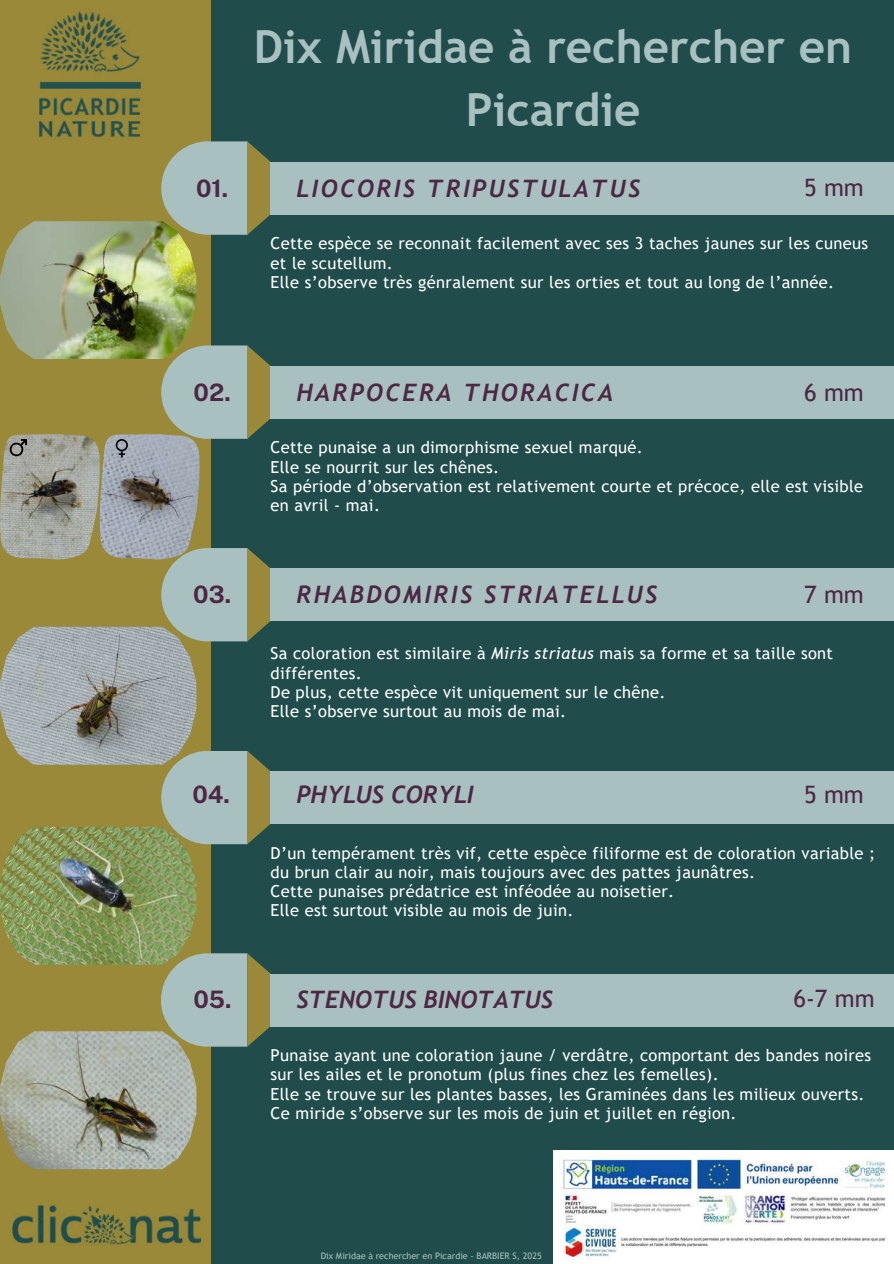
<style>
.page{position:relative;width:894px;height:1264px;background:#fff}
.page>*{position:absolute;margin:0;border:0;box-sizing:border-box;transform-origin:0 0}
.t1{font:700 45.75px/63px "Trebuchet MS";color:#a9c0c0;text-align:center}
.t2{font:italic 700 24px "Trebuchet";letter-spacing:.1em;color:#4d2844}
.t3{font:italic 700 24px "Trebuchet";color:#4d2844}
.t4{font:24px "Trebuchet MS";color:#4d2844}
.t5{font:700 24px "Public Sans";color:#4d2844}
.t6{font:16.5px/19.2px "Trebuchet MS";letter-spacing:.02em;color:#fff}
.t7{font:9px "Trebuchet MS";color:#a9c0c0}
.s1{font-style:italic}
</style>
<div class="page">
<div style="left:0;top:0;width:893px;height:1263px;background:#204d4c"></div>
<div style="left:0;top:0;width:211px;height:1263px;background:#998939"></div>
<svg style="left:161px;top:141px;width:109px;height:94px;background:#9ead99"></svg>
<div style="left:270px;top:162px;width:623px;height:52px;background:#a9c0c0"></div>
<svg style="left:161px;top:345px;width:109px;height:94px;background:#9ead9b"></svg>
<div style="left:270px;top:366px;width:623px;height:52px;background:#a9c0c0"></div>
<svg style="left:161px;top:548px;width:109px;height:93px;background:#9eae9c"></svg>
<div style="left:270px;top:568px;width:623px;height:53px;background:#a9c0c0"></div>
<svg style="left:161px;top:751px;width:109px;height:93px;background:#9eae9d"></svg>
<div style="left:270px;top:771px;width:623px;height:52px;background:#a9c0c0"></div>
<svg style="left:161px;top:953px;width:109px;height:93px;background:#9eae9c"></svg>
<div style="left:270px;top:973px;width:623px;height:53px;background:#a9c0c0"></div>
<img style="left:39px;top:11px;width:102px;height:127px">
<img style="left:12px;top:1205px;width:190px;height:40px">
<img style="left:0;top:221px;width:196px;height:138px">
<img style="left:0;top:434px;width:199px;height:125px">
<svg style="left:9px;top:439px;width:18px;height:18px"></svg>
<svg style="left:116px;top:439px;width:12px;height:18px"></svg>
<img style="left:0;top:627px;width:196px;height:137px">
<img style="left:0;top:826px;width:196px;height:138px">
<img style="left:0;top:1031px;width:196px;height:138px">
<img style="left:553px;top:1150px;width:340px;height:113px">
<h1 class="t1" style="left:254px;top:15px;width:599px">Dix Miridae à rechercher en<br>Picardie</h1>
<h2 class="t5" style="left:196px;top:174px;width:34px">01.</h2>
<h2 class="t2" style="left:296px;top:174px;width:345px">LIOCORIS TRIPUSTULATUS</h2>
<p class="t6" style="left:270px;top:234px;width:598px">Cette espèce se reconnait facilement avec ses 3 taches jaunes sur les cuneus et le scutellum.<br>Elle s’observe très génralement sur les orties et tout au long de l’année.</p>
<h2 class="t4" style="left:804px;top:174px;width:61px">5 mm</h2>
<h2 class="t5" style="left:193px;top:378px;width:39px">02.</h2>
<h2 class="t2" style="left:296px;top:378px;width:318px">HARPOCERA THORACICA</h2>
<p class="t6" style="left:270px;top:438px;width:594px">Cette punaise a un dimorphisme sexuel marqué.<br>Elle se nourrit sur les chênes.<br>Sa période d’observation est relativement courte et précoce, elle est visible en avril - mai.</p>
<h2 class="t4" style="left:804px;top:378px;width:61px">6 mm</h2>
<h2 class="t5" style="left:193px;top:580px;width:39px">03.</h2>
<h2 class="t2" style="left:296px;top:580px;width:362px">RHABDOMIRIS STRIATELLUS</h2>
<h2 class="t4" style="left:804px;top:581px;width:61px">7 mm</h2>
<p class="t6" style="left:270px;top:644px;width:564px">Sa coloration est similaire à <span class="s1">Miris striatus</span> mais sa forme et sa taille sont différentes.<br>De plus, cette espèce vit uniquement sur le chêne.<br>Elle s’observe surtout au mois de mai.</p>
<h2 class="t5" style="left:192px;top:780px;width:39px">04.</h2>
<h2 class="t3" style="left:296px;top:780px;width:178px">PHYLUS CORYLI</h2>
<h2 class="t4" style="left:804px;top:780px;width:61px">5 mm</h2>
<p class="t6" style="left:270px;top:843px;width:606px">D’un tempérament très vif, cette espèce filiforme est de coloration variable ; du brun clair au noir, mais toujours avec des pattes jaunâtres.<br>Cette punaises prédatrice est inféodée au noisetier.<br>Elle est surtout visible au mois de juin.</p>
<h2 class="t5" style="left:193px;top:984px;width:40px">05.</h2>
<h2 class="t3" style="left:296px;top:985px;width:258px">STENOTUS BINOTATUS</h2>
<h2 class="t4" style="left:793px;top:984px;width:83px">6-7 mm</h2>
<p class="t6" style="left:270px;top:1045px;width:602px">Punaise ayant une coloration jaune / verdâtre, comportant des bandes noires sur les ailes et le pronotum (plus fines chez les femelles).<br>Elle se trouve sur les plantes basses, les Graminées dans les milieux ouverts.<br>Ce miride s’observe sur les mois de juin et juillet en région.</p>
<p class="t7" style="left:320px;top:1250px;width:222px">Dix Miridae à rechercher en Picardie - BARBIER S, 2025</p>
</div>
